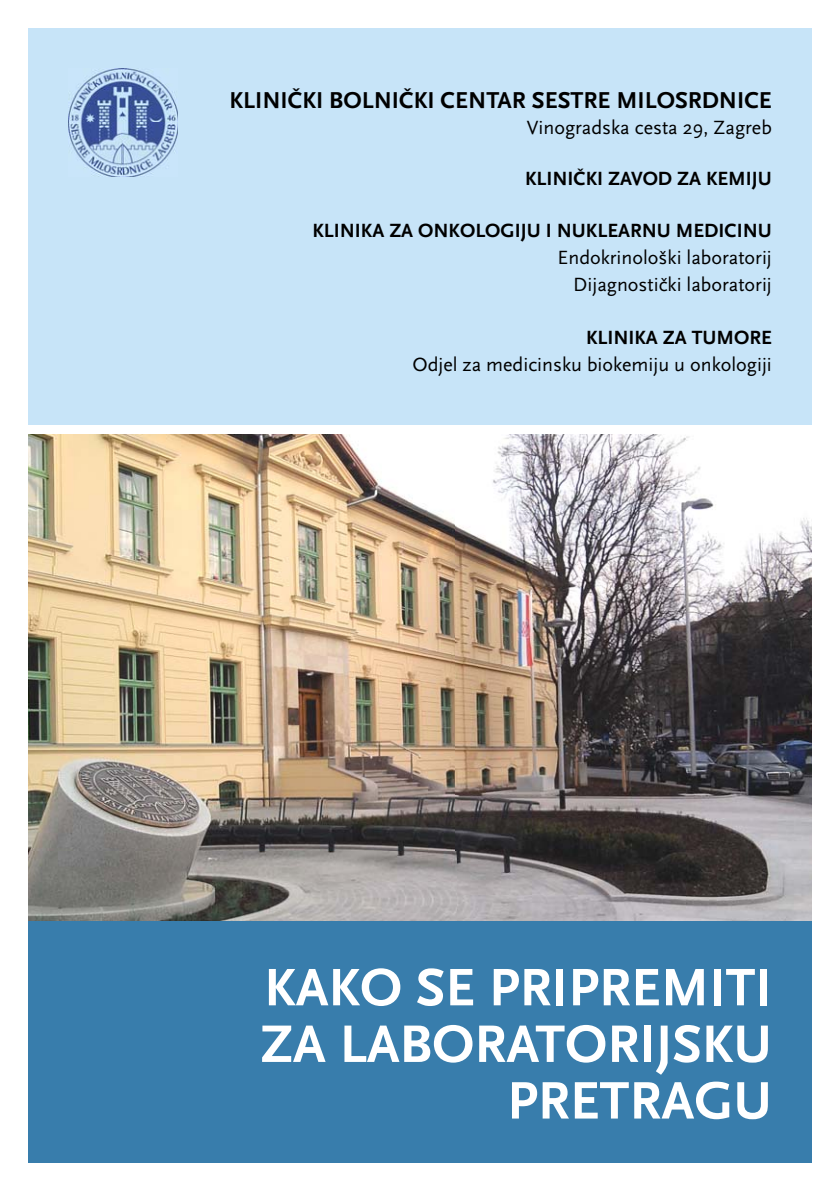
<style>
.page{position:relative;width:840px;height:1191px;background:#fff}
.page>*{position:absolute;margin:0;border:0;box-sizing:border-box;transform-origin:0 0}
.t1{font:700 55px/56.6px "Scala Sans";color:#fff;text-align:right}
.t2{font:700 24px "Scala Sans";color:#000}
.t3{font:20px/26.8px "Scala Sans";color:#000;text-align:right}
.t4{font:700 20px "Scala Sans";color:#000}
</style>
<div class="page">
<img style="left:28px;top:435px;width:783px;height:486px">
<div style="left:28px;top:28px;width:783px;height:397px;background:#c7e4f8"></div>
<img style="left:68px;top:68px;width:109px;height:109px">
<div style="left:28px;top:921px;width:783px;height:241px;background:#387dac"></div>
<p class="t2" style="left:229px;top:88px;width:543px">KLINIČKI BOLNIČKI CENTAR SESTRE MILOSRDNICE</p>
<p class="t3" style="left:526px;top:114px;width:246px">Vinogradska cesta 29, Zagreb</p>
<p class="t4" style="left:525px;top:169px;width:248px">KLINIČKI ZAVOD ZA KEMIJU</p>
<p class="t4" style="left:312px;top:220px;width:460px">KLINIKA ZA ONKOLOGIJU I NUKLEARNU MEDICINU</p>
<p class="t3" style="left:557px;top:245px;width:216px">Endokrinološki laboratorij<br>Dijagnostički laboratorij</p>
<p class="t4" style="left:585px;top:328px;width:187px">KLINIKA ZA TUMORE</p>
<p class="t3" style="left:412px;top:352px;width:361px">Odjel za medicinsku biokemiju u onkologiji</p>
<h1 class="t1" style="left:260px;top:961px;width:513px">KAKO SE PRIPREMITI<br>ZA LABORATORIJSKU<br>PRETRAGU</h1>
</div>
